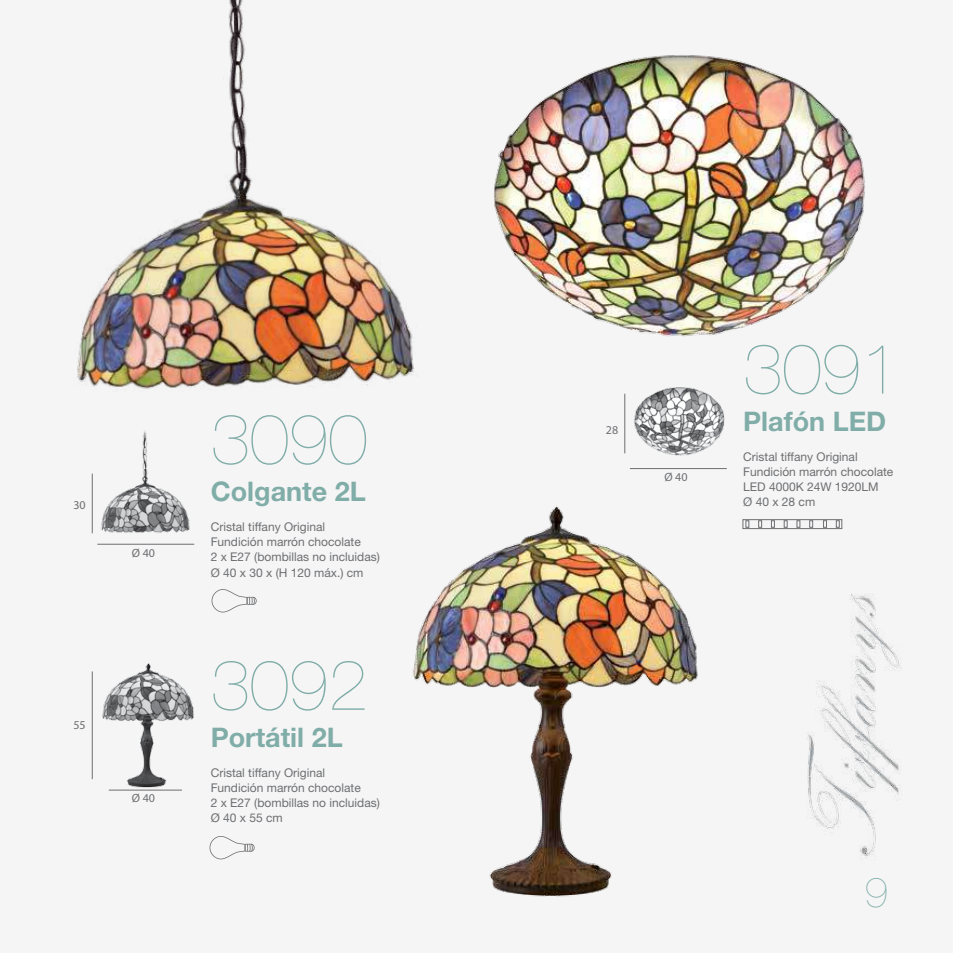
<style>
.page{position:relative;width:953px;height:953px;background:#fff}
.page>*{position:absolute;margin:0;border:0;box-sizing:border-box;transform-origin:0 0}
.t1{font:200 70.5px "Helvetica Neue LT Std";color:#80ada8}
.t2{font:200 42px "Helvetica Neue LT Std";color:#80ada8}
.t3{font:700 27px "Helvetica Neue LT Std";color:#80ada8}
.t4{font:12px/15px "Helvetica Neue LT Std";color:#6d6e71}
.t5{font:12px "Myriad Pro";color:#6d6e71}
</style>
<div class="page">
<div style="left:0;top:0;width:952px;height:952px;background:#f5f5f5"></div>
<img style="left:807px;top:593px;width:95px;height:265px">
<hr style="left:97px;top:544px;width:97px;height:1px;background:#6d6e71">
<hr style="left:92px;top:473px;width:1px;height:60px;background:#6d6e71">
<svg style="left:211px;top:589px;width:46px;height:23px"></svg>
<img style="left:100px;top:430px;width:90px;height:103px">
<img style="left:77px;top:0;width:337px;height:389px">
<img style="left:401px;top:0;width:464px;height:368px">
<hr style="left:630px;top:468px;width:96px;height:1px;background:#6d6e71">
<hr style="left:624px;top:393px;width:1px;height:60px;background:#6d6e71">
<img style="left:626px;top:367px;width:105px;height:89px">
<div style="left:742px;top:519px;width:100px;height:10px;border:1px solid #6d6e71"></div>
<svg style="left:835px;top:520px;width:4px;height:7px"></svg>
<svg style="left:823px;top:520px;width:3px;height:7px"></svg>
<svg style="left:809px;top:520px;width:4px;height:7px"></svg>
<svg style="left:796px;top:520px;width:4px;height:7px"></svg>
<svg style="left:783px;top:520px;width:4px;height:7px"></svg>
<svg style="left:771px;top:520px;width:3px;height:7px"></svg>
<svg style="left:758px;top:520px;width:4px;height:7px"></svg>
<svg style="left:745px;top:520px;width:4px;height:7px"></svg>
<img style="left:413px;top:506px;width:285px;height:391px">
<hr style="left:109px;top:789px;width:73px;height:1px;background:#6d6e71">
<hr style="left:92px;top:671px;width:1px;height:108px;background:#6d6e71">
<svg style="left:209px;top:836px;width:45px;height:23px"></svg>
<img style="left:102px;top:663px;width:92px;height:125px">
<p class="t5" style="left:73px;top:498px;width:14px">30</p>
<p class="t5" style="left:132px;top:545px;width:25px">Ø 40</p>
<p class="t5" style="left:73px;top:717px;width:14px">55</p>
<p class="t5" style="left:132px;top:791px;width:25px">Ø 40</p>
<h1 class="t1" style="left:211px;top:398px;width:158px">3090</h1>
<h3 class="t3" style="left:211px;top:475px;width:157px">Colgante 2L</h3>
<p class="t4" style="left:211px;top:519px;width:171px">Cristal tiffany Original<br>Fundición marrón chocolate<br>2 x E27 (bombillas no incluidas)<br>Ø 40 x 30 x (H 120 máx.) cm</p>
<h1 class="t1" style="left:211px;top:644px;width:158px">3092</h1>
<h3 class="t3" style="left:211px;top:721px;width:133px">Portátil 2L</h3>
<p class="t4" style="left:211px;top:765px;width:171px">Cristal tiffany Original<br>Fundición marrón chocolate<br>2 x E27 (bombillas no incluidas)<br>Ø 40 x 55 cm</p>
<p class="t5" style="left:606px;top:422px;width:14px">28</p>
<p class="t5" style="left:664px;top:469px;width:25px">Ø 40</p>
<h1 class="t1" style="left:743px;top:328px;width:158px">3091</h1>
<h3 class="t3" style="left:743px;top:405px;width:144px">Plafón LED</h3>
<p class="t4" style="left:743px;top:449px;width:152px">Cristal tiffany Original<br>Fundición marrón chocolate<br>LED 4000K 24W 1920LM<br>Ø 40 x 28 cm</p>
<h2 class="t2" style="left:864px;top:868px;width:25px">9</h2>
</div>
